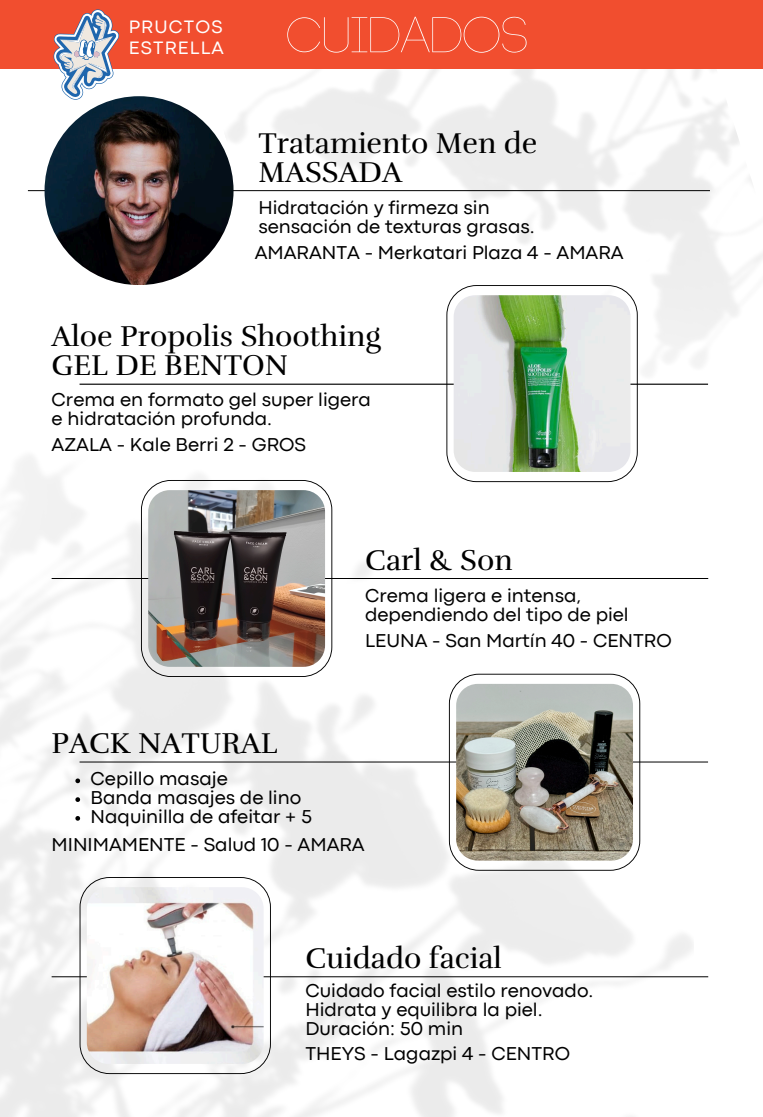
<style>
.page{position:relative;width:763px;height:1117px;background:#fff}
.page>*{position:absolute;margin:0;border:0;box-sizing:border-box;transform-origin:0 0}
.t1{font:300 50px "Code";color:#fff}
.t2{font:29.38px/29px "Rufina";color:#000}
.t3{font:19.38px/18.8px "Codec Pro";color:#000}
.t4{font:18.75px/21.5px "Codec Pro";letter-spacing:.065em;color:#fff}
</style>
<div class="page">
<img style="left:196px;top:69px;width:566px;height:379px">
<hr style="left:28px;top:190px;width:681px;height:1px;background:#000">
<img style="left:0;top:448px;width:693px;height:669px">
<hr style="left:79px;top:383px;width:628px;height:2px;background:#000">
<svg style="left:446px;top:285px;width:191px;height:197px"></svg>
<img style="left:453px;top:295px;width:177px;height:177px">
<img style="left:45px;top:96px;width:188px;height:189px;border-radius:50%">
<div style="left:0;top:0;width:762px;height:69px;background:#f14e2f"></div>
<hr style="left:52px;top:578px;width:655px;height:1px;background:#000">
<svg style="left:141px;top:480px;width:191px;height:197px"></svg>
<img style="left:148px;top:490px;width:177px;height:177px">
<hr style="left:79px;top:761px;width:628px;height:1px;background:#000">
<svg style="left:448px;top:673px;width:192px;height:197px"></svg>
<img style="left:456px;top:684px;width:176px;height:176px">
<svg style="left:54px;top:9px;width:65px;height:90px"></svg>
<hr style="left:52px;top:976px;width:655px;height:1px;background:#000">
<svg style="left:79px;top:877px;width:192px;height:197px"></svg>
<img style="left:87px;top:887px;width:176px;height:177px">
<svg style="left:75px;top:778px;width:5px;height:5px"></svg>
<svg style="left:75px;top:797px;width:5px;height:5px"></svg>
<svg style="left:75px;top:816px;width:5px;height:4px"></svg>
<p class="t4" style="left:129px;top:17px;width:97px">PRUCTOS<br>ESTRELLA</p>
<p class="t1" style="left:286px;top:12px;width:243px">CUIDADOS</p>
<p class="t2" style="left:258px;top:129px;width:280px">Tratamiento Men de<br>MASSADA</p>
<p class="t3" style="left:258px;top:200px;width:278px">Hidratación y firmeza sin sensación de texturas grasas.</p>
<h2 class="t3" style="left:255px;top:244px;width:370px">AMARANTA - Merkatari Plaza 4 - AMARA</h2>
<p class="t2" style="left:52px;top:322px;width:330px">Aloe Propolis Shoothing<br>GEL DE BENTON</p>
<h1 class="t3" style="left:52px;top:392px;width:321px">Crema en formato gel super ligera e hidratación profunda.</h1>
<p class="t3" style="left:52px;top:436px;width:256px">AZALA - Kale Berri 2 - GROS</p>
<p class="t2" style="left:365px;top:546px;width:149px">Carl &amp; Son</p>
<p class="t3" style="left:365px;top:588px;width:265px">Crema ligera e intensa, dependiendo del tipo de piel</p>
<p class="t3" style="left:365px;top:633px;width:308px">LEUNA - San Martín 40 - CENTRO</p>
<p class="t2" style="left:52px;top:728px;width:227px">PACK NATURAL</p>
<p class="t3" style="left:91px;top:770px;width:138px">Cepillo masaje</p>
<p class="t3" style="left:91px;top:789px;width:212px">Banda masajes de lino</p>
<p class="t3" style="left:91px;top:808px;width:223px">Naquinilla de afeitar + 5</p>
<h3 class="t3" style="left:52px;top:836px;width:314px">MINIMAMENTE - Salud 10 - AMARA</h3>
<p class="t2" style="left:305px;top:944px;width:198px">Cuidado facial</p>
<p class="t3" style="left:305px;top:982px;width:289px">Cuidado facial estilo renovado.</p>
<p class="t3" style="left:305px;top:1001px;width:238px">Hidrata y equilibra la piel.</p>
<p class="t3" style="left:305px;top:1020px;width:159px">Duración: 50 min</p>
<p class="t3" style="left:305px;top:1046px;width:266px">THEYS - Lagazpi 4 - CENTRO</p>
</div>
